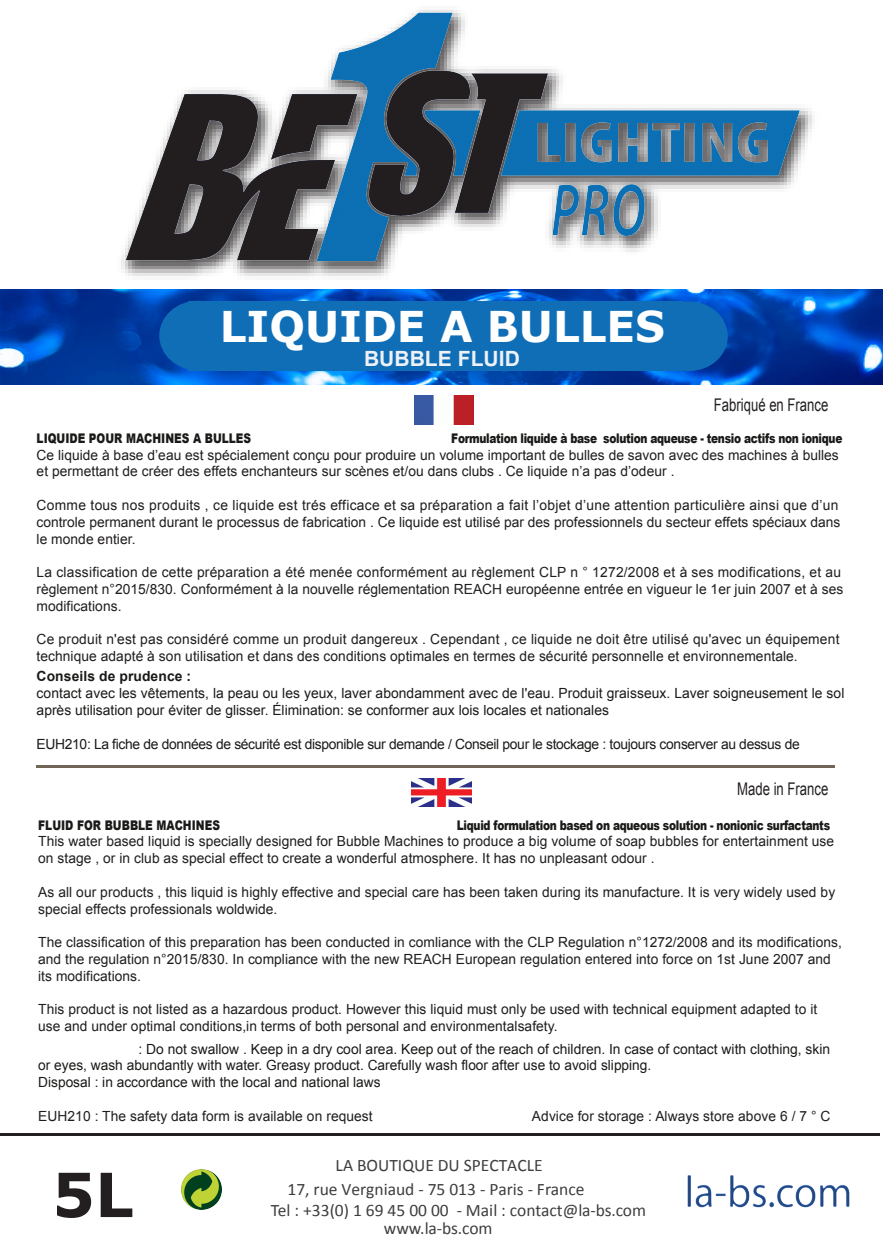
<style>
.page{position:relative;width:883px;height:1260px;background:#fff}
.page>*{position:absolute;margin:0;border:0;box-sizing:border-box;transform-origin:0 0}
.t1{font:700 60.9px "Verdana";color:#231f20}
.t2{font:700 42.35px "Verdana";color:#fff}
.t3{font:700 21px "Arial";color:#eef1f5}
.t4{font:17.5px/24.5px "Calibri";color:#3e3e3f;text-align:center}
.t5{font:17.5px "Arial";color:#231f20;scale:.75 1}
.t6{font:14px/16.8px "Arial";letter-spacing:.005em;color:#201d1e}
.t7{font:14px/16.8px "Arial";color:#1a1a18}
.t8{font:14px "Arial";letter-spacing:-.025em;color:#1a1a18}
.t9{font:700 14px "Arial";letter-spacing:.005em;color:#1a1a18}
.t10{font:900 13.3px "Arial";letter-spacing:-.03em;color:#1a1a18;scale:.8 1}
.t11{font:900 13.3px "Arial";color:#1a1a18;scale:.8 1}
</style>
<div class="page">
<img style="left:1px;top:290px;width:882px;height:94px">
<div style="left:651px;top:301px;width:77px;height:70px;background:#106eb7;border-radius:50%"></div>
<div style="left:159px;top:301px;width:77px;height:69px;background:#106eb7;border-radius:50%"></div>
<div style="left:188px;top:301px;width:494px;height:70px;background:#106eb7"></div>
<hr style="left:0;top:1133px;width:879px;height:2px;background:#231f20">
<hr style="left:36px;top:765px;width:799px;height:3px;background:#716557">
<img style="left:181px;top:1169px;width:41px;height:40px">
<img style="left:87px;top:289px;width:773px;height:11px">
<img style="left:121px;top:10px;width:691px;height:266px">
<img style="left:687px;top:1175px;width:163px;height:33px">
<img style="left:414px;top:396px;width:59px;height:29px">
<img style="left:412px;top:778px;width:59px;height:28px">
<h2 class="t2" style="left:220px;top:297px;width:447px">LIQUIDE A BULLES</h2>
<h3 class="t3" style="left:364px;top:344px;width:157px">BUBBLE FLUID</h3>
<p class="t5" style="left:714px;top:394px;width:154px">Fabriqué en France</p>
<p class="t11" style="left:37px;top:428px;width:270px">LIQUIDE POUR MACHINES A BULLES</p>
<p class="t10" style="left:451px;top:428px;width:490px">Formulation liquide à base solution aqueuse - tensio actifs non ionique</p>
<p class="t6" style="left:37px;top:446px;width:804px">Ce liquide à base d’eau est spécialement conçu pour produire un volume important de bulles de savon avec des machines à bulles et permettant de créer des effets enchanteurs sur scènes et/ou dans clubs . Ce liquide n’a pas d’odeur .</p>
<p class="t6" style="left:37px;top:497px;width:805px">Comme tous nos produits , ce liquide est trés efficace et sa préparation a fait l’objet d’une attention particulière ainsi que d’un controle permanent durant le processus de fabrication . Ce liquide est utilisé par des professionnels du secteur effets spéciaux dans le monde entier.</p>
<p class="t6" style="left:37px;top:564px;width:808px">La classification de cette préparation a été menée conformément au règlement CLP n ° 1272/2008 et à ses modifications, et au règlement n°2015/830. Conformément à la nouvelle réglementation REACH européenne entrée en vigueur le 1er juin 2007 et à ses modifications.</p>
<p class="t6" style="left:37px;top:631px;width:805px">Ce produit n'est pas considéré comme un produit dangereux . Cependant , ce liquide ne doit être utilisé qu'avec un équipement technique adapté à son utilisation et dans des conditions optimales en termes de sécurité personnelle et environnementale.</p>
<p class="t9" style="left:37px;top:667px;width:156px">Conseils de prudence :</p>
<p class="t7" style="left:37px;top:685px;width:809px">contact avec les vêtements, la peau ou les yeux, laver abondamment avec de l'eau. Produit graisseux. Laver soigneusement le sol après utilisation pour éviter de glisser. Élimination: se conformer aux lois locales et nationales</p>
<p class="t8" style="left:37px;top:734px;width:765px">EUH210: La fiche de données de sécurité est disponible sur demande / Conseil pour le stockage : toujours conserver au dessus de</p>
<p class="t5" style="left:737px;top:777px;width:123px">Made in France</p>
<p class="t11" style="left:38px;top:815px;width:229px">FLUID FOR BUBBLE MACHINES</p>
<p class="t10" style="left:457px;top:815px;width:468px">Liquid formulation based on aqueous solution - nonionic surfactants</p>
<p class="t6" style="left:38px;top:833px;width:797px">This water based liquid is specially designed for Bubble Machines to produce a big volume of soap bubbles for entertainment use on stage , or in club as special effect to create a wonderful atmosphere. It has no unpleasant odour .</p>
<p class="t6" style="left:38px;top:884px;width:799px">As all our products , this liquid is highly effective and special care has been taken during its manufacture. It is very widely used by special effects professionals woldwide.</p>
<p class="t6" style="left:38px;top:934px;width:805px">The classification of this preparation has been conducted in comliance with the CLP Regulation n°1272/2008 and its modifications, and the regulation n°2015/830. In compliance with the new REACH European regulation entered into force on 1st June 2007 and its modifications.</p>
<p class="t6" style="left:38px;top:1001px;width:781px">This product is not listed as a hazardous product. However this liquid must only be used with technical equipment adapted to it use and under optimal conditions,in terms of both personal and environmentalsafety.</p>
<p class="t7" style="left:38px;top:1040px;width:793px;text-indent:100px">: Do not swallow . Keep in a dry cool area. Keep out of the reach of children. In case of contact with clothing, skin or eyes, wash abundantly with water. Greasy product. Carefully wash floor after use to avoid slipping.<br>Disposal : in accordance with the local and national laws</p>
<p class="t6" style="left:38px;top:1108px;width:336px">EUH210 : The safety data form is available on request</p>
<p class="t6" style="left:532px;top:1108px;width:300px">Advice for storage : Always store above 6 / 7 ° C</p>
<h1 class="t1" style="left:52px;top:1152px;width:83px">5L</h1>
<p class="t4" style="left:287px;top:1153px;width:298px">LA BOUTIQUE DU SPECTACLE<br>17, rue Vergniaud - 75 013 - Paris - France</p>
<p class="t4" style="left:384px;top:1202px;width:264px;line-height:17.5px;text-align:left;text-indent:-113px">Tel : +33(0) 1 69 45 00 00 - Mail : contact@la-bs.com www.la-bs.com</p>
</div>
